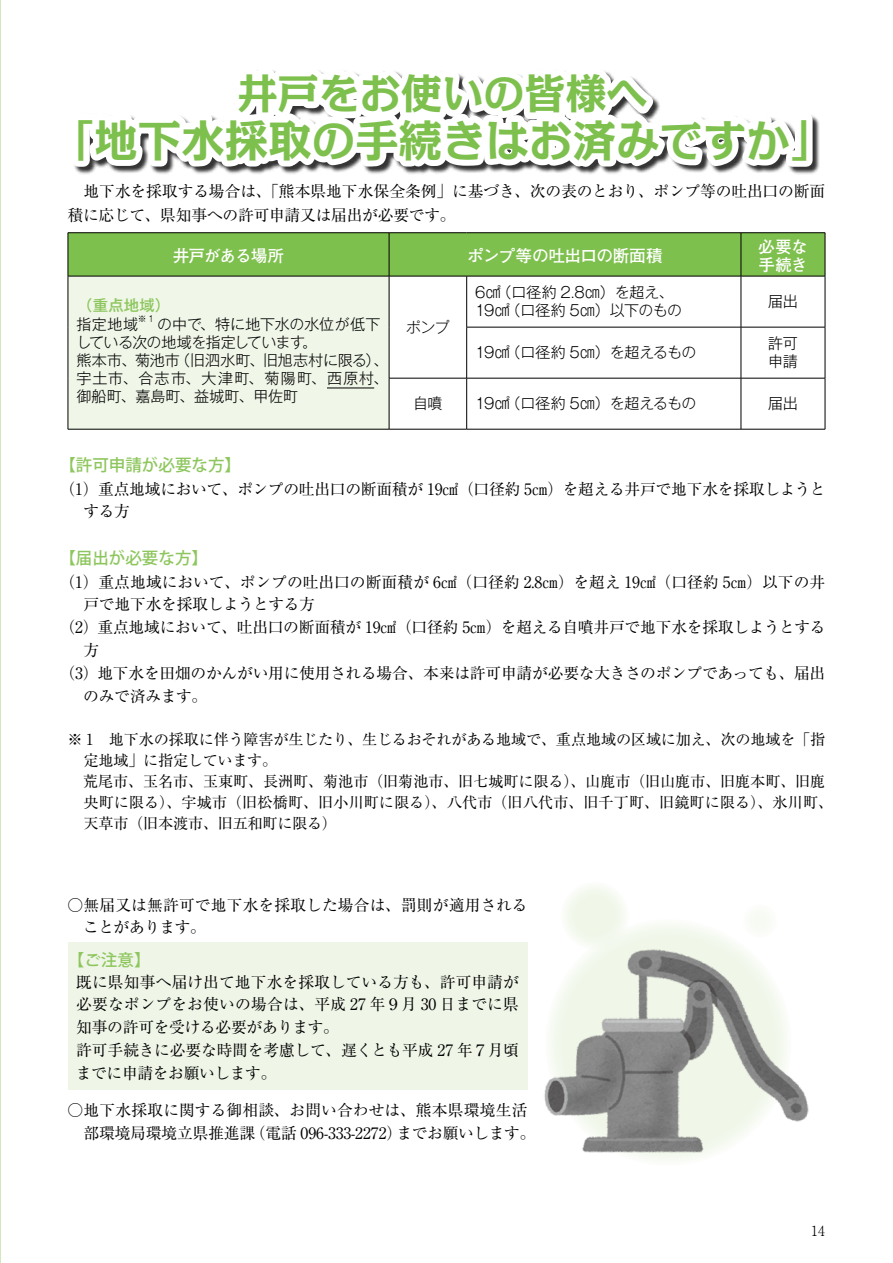
<style>
.page{position:relative;width:893px;height:1263px;background:#fff}
.page>*{position:absolute;margin:0;border:0;box-sizing:border-box;transform-origin:0 0}
.t1{font:700 43.5px "Kakumin Pro";color:#7ec04d}
.t2{font:700 41.1px "Kakumin Pro";color:#7ec04d}
.t3{font:700 16.65px "Futo Go B101 Pro";letter-spacing:-.02em;color:#fff}
.t4{font:700 16.65px "Futo Go B101 Pro";letter-spacing:-.06em;color:#fff}
.t5{font:700 16.65px "Futo Go B101 Pro";letter-spacing:-.04em;color:#fff}
.t6{font:500 16.5px "Koz Go Pro";color:#8ec65e}
.t7{font:15.75px/23px "Ryumin Pr 6";letter-spacing:-.01em;color:#000}
.t8{font:500 15.3px "Gothic MB101 Pr 6";color:#8ec65e}
.t9{font:15.15px "Ryumin Pr 6";letter-spacing:-.005em;color:#000}
.t10{font:300 15px "Gothic MB101 Pr 6";letter-spacing:-.005em;color:#000}
.t11{font:300 15px/18px "Gothic MB101 Pr 6";letter-spacing:.02em;color:#000}
.t12{font:300 15px/18px "Gothic MB101 Pr 6";letter-spacing:-.025em;color:#000}
.t13{font:300 15px "Gothic MB101 Pr 6";letter-spacing:-.03em;color:#000}
.t14{font:300 13.8px "Ryumin Pr 6";color:#000}
.t15{font:300 8.7px "Gothic MB101 Pr 6";color:#000}
</style>
<div class="page">
<hr style="left:0;top:0;width:1px;height:1263px;background:#d2e7bb">
<svg style="left:74px;top:70px;width:745px;height:105px"></svg>
<div style="left:545px;top:919px;width:247px;height:247px;background:#f6faf2;border-radius:50%"></div>
<img style="left:544px;top:939px;width:265px;height:222px">
<div style="left:743px;top:904px;width:34px;height:34px;background:#fafcf7;border-radius:50%"></div>
<div style="left:561px;top:881px;width:68px;height:69px;background:#f0f7e9;border-radius:50%"></div>
<div style="left:68px;top:943px;width:459px;height:147px;background:#eff6e8"></div>
<div style="left:69px;top:233px;width:756px;height:43px;background:#7ec04d"></div>
<div style="left:68px;top:276px;width:321px;height:153px;background:#f0f7e9"></div>
<hr style="left:68px;top:429px;width:321px;height:1px;background:#000">
<hr style="left:68px;top:232px;width:321px;height:1px;background:#000">
<hr style="left:68px;top:233px;width:1px;height:43px;background:#000">
<hr style="left:389px;top:232px;width:78px;height:1px;background:#000">
<hr style="left:389px;top:233px;width:1px;height:43px;background:#000">
<hr style="left:467px;top:232px;width:274px;height:1px;background:#000">
<hr style="left:741px;top:232px;width:84px;height:1px;background:#000">
<hr style="left:741px;top:233px;width:1px;height:43px;background:#000">
<hr style="left:825px;top:233px;width:1px;height:43px;background:#000">
<hr style="left:68px;top:276px;width:321px;height:1px;background:#000">
<hr style="left:68px;top:276px;width:1px;height:51px;background:#000">
<hr style="left:68px;top:327px;width:1px;height:51px;background:#000">
<hr style="left:68px;top:378px;width:1px;height:51px;background:#000">
<hr style="left:389px;top:276px;width:78px;height:1px;background:#000">
<hr style="left:389px;top:276px;width:1px;height:51px;background:#000">
<hr style="left:389px;top:327px;width:1px;height:51px;background:#000">
<hr style="left:467px;top:276px;width:274px;height:1px;background:#000">
<hr style="left:466px;top:276px;width:1px;height:51px;background:#000">
<hr style="left:741px;top:276px;width:84px;height:1px;background:#000">
<hr style="left:741px;top:276px;width:1px;height:51px;background:#000">
<hr style="left:825px;top:276px;width:1px;height:51px;background:#000">
<hr style="left:466px;top:327px;width:275px;height:1px;background:#000">
<hr style="left:466px;top:327px;width:1px;height:51px;background:#000">
<hr style="left:741px;top:327px;width:84px;height:1px;background:#000">
<hr style="left:741px;top:327px;width:1px;height:51px;background:#000">
<hr style="left:825px;top:327px;width:1px;height:51px;background:#000">
<hr style="left:389px;top:378px;width:78px;height:1px;background:#000">
<hr style="left:389px;top:378px;width:1px;height:51px;background:#000">
<hr style="left:467px;top:378px;width:274px;height:1px;background:#000">
<hr style="left:466px;top:378px;width:1px;height:51px;background:#000">
<hr style="left:741px;top:378px;width:84px;height:1px;background:#000">
<hr style="left:741px;top:378px;width:1px;height:51px;background:#000">
<hr style="left:825px;top:378px;width:1px;height:51px;background:#000">
<hr style="left:389px;top:429px;width:78px;height:1px;background:#000">
<hr style="left:467px;top:429px;width:274px;height:1px;background:#000">
<hr style="left:741px;top:429px;width:84px;height:1px;background:#000">
<hr style="left:327px;top:387px;width:47px;height:1px;background:#000">
<h2 class="t2" style="left:237px;top:61px;width:412px">井戸をお使いの皆様へ</h2>
<h1 class="t1" style="left:51px;top:106px;width:785px">「地下水採取の手続きはお済みですか「</h1>
<p class="t7" style="left:68px;top:178px;width:759px;line-height:24.5px">　地下水を採取する場合は、「熊本県地下水保全条例」に基づき、次の表のとおり、ポンプ等の吐出口の断面積に応じて、県知事への許可申請又は届出が必要です。</p>
<p class="t4" style="left:173px;top:242px;width:113px">井戸がある場所</p>
<p class="t3" style="left:467px;top:242px;width:197px">ポンプ等の吐出口の断面積</p>
<p class="t5" style="left:758px;top:233px;width:51px">必要な</p>
<p class="t5" style="left:758px;top:251px;width:51px">手続き</p>
<p class="t8" style="left:77px;top:292px;width:94px">（重点地域(</p>
<p class="t10" style="left:157px;top:312px;width:225px">の中で、特に地下水の水位が低下</p>
<p class="t15" style="left:138px;top:312px;width:18px">※1</p>
<p class="t10" style="left:76px;top:312px;width:63px">指定地域</p>
<p class="t12" style="left:175px;top:332px;width:214px;text-indent:-99px">している次の地域を指定しています<br>（旧泗水町、旧旭志村に限る、(</p>
<p class="t10" style="left:302px;top:330px;width:16px">。</p>
<p class="t11" style="left:76px;top:350px;width:313px">熊本市、菊池市<br>宇土市、合志市、大津町、菊陽町、西原村、御船町、嘉島町、益城町、甲佐町</p>
<p class="t10" style="left:406px;top:315px;width:45px">ポンプ</p>
<p class="t10" style="left:413px;top:391px;width:31px">自噴</p>
<p class="t10" style="left:496px;top:280px;width:178px">（口径約 2.8㎝）を超え、</p>
<p class="t10" style="left:475px;top:280px;width:27px">6㎠</p>
<p class="t13" style="left:505px;top:298px;width:178px">（口径約 5㎝）以下のもの</p>
<p class="t10" style="left:475px;top:298px;width:36px">19㎠</p>
<p class="t10" style="left:505px;top:340px;width:193px">（口径約 5㎝）を超えるもの</p>
<p class="t10" style="left:475px;top:340px;width:36px">19㎠</p>
<p class="t10" style="left:505px;top:391px;width:193px">（口径約 5㎝）を超えるもの</p>
<p class="t10" style="left:475px;top:391px;width:36px">19㎠</p>
<p class="t10" style="left:768px;top:289px;width:31px">届出</p>
<p class="t10" style="left:768px;top:331px;width:31px">許可</p>
<p class="t10" style="left:768px;top:349px;width:31px">申請</p>
<p class="t10" style="left:768px;top:391px;width:31px">届出</p>
<p class="t6" style="left:59px;top:454px;width:183px">【許可申請が必要な方【</p>
<p class="t7" style="left:83px;top:476px;width:744px;text-indent:-24px">（）1 重点地域において、ポンプの吐出口の断面積が 19㎠（口径約 ㎝5 ）を超える井戸で地下水を採取しようとする方</p>
<p class="t6" style="left:59px;top:547px;width:150px">【届出が必要な方【</p>
<p class="t7" style="left:60px;top:569px;width:767px">（）1 重点地域において、ポンプの吐出口の断面積が ㎠6 （口径約 2.8㎝）を超え 19㎠（口径約 ㎝5 ）以下の井</p>
<p class="t7" style="left:83px;top:592px;width:233px">戸で地下水を採取しようとする方</p>
<p class="t7" style="left:60px;top:615px;width:767px">（2）重点地域において、吐出口の断面積が 19㎠（口径約 ㎝5 ）を超える自噴井戸で地下水を採取しようとする</p>
<p class="t7" style="left:83px;top:638px;width:17px">方</p>
<p class="t7" style="left:60px;top:660px;width:767px">（3）地下水を田畑のかんがい用に使用される場合、本来は許可申請が必要な大きさのポンプであっても、届出</p>
<p class="t7" style="left:83px;top:683px;width:126px">のみで済みます。</p>
<p class="t9" style="left:68px;top:727px;width:759px">※ 　1 地下水の採取に伴う障害が生じたり、生じるおそれがある地域で、重点地域の区域に加え、次の地域を「指</p>
<p class="t9" style="left:83px;top:748px;width:195px">定地域」に指定しています。</p>
<p class="t9" style="left:68px;top:769px;width:759px">　荒尾市、玉名市、玉東町、長洲町、菊池市（旧菊池市、旧七城町に限る）、山鹿市（旧山鹿市、旧鹿本町、旧鹿</p>
<p class="t9" style="left:83px;top:790px;width:751px">央町に限る）、宇城市（旧松橋町、旧小川町に限る）、八代市（旧八代市、旧千丁町、旧鏡町に限る）、氷川町、</p>
<p class="t9" style="left:83px;top:811px;width:255px">天草市（旧本渡市、旧五和町に限る(</p>
<p class="t7" style="left:83px;top:892px;width:446px;text-indent:-16px">○無届又は無許可で地下水を採取した場合は、罰則が適用されることがあります。</p>
<p class="t6" style="left:68px;top:949px;width:84px">【ご注意【</p>
<p class="t7" style="left:76px;top:969px;width:444px">既に県知事へ届け出て地下水を採取している方も、許可申請が必要なポンプをお使いの場合は、平成 27 年９月 30 日までに県知事の許可を受ける必要があります。<br>許可手続きに必要な時間を考慮して、遅くとも平成 27 年７月頃までに申請をお願いします。</p>
<p class="t7" style="left:396px;top:1097px;width:140px;text-indent:-329px">○地下水採取に関する御相談、お問い合わせは、熊本県環境生活までお願いします。</p>
<p class="t7" style="left:250px;top:1120px;width:154px">（電話 096-333-2272）</p>
<p class="t7" style="left:83px;top:1120px;width:173px">部環境局環境立県推進課</p>
<p class="t14" style="left:811px;top:1220px;width:15px">14</p>
</div>
